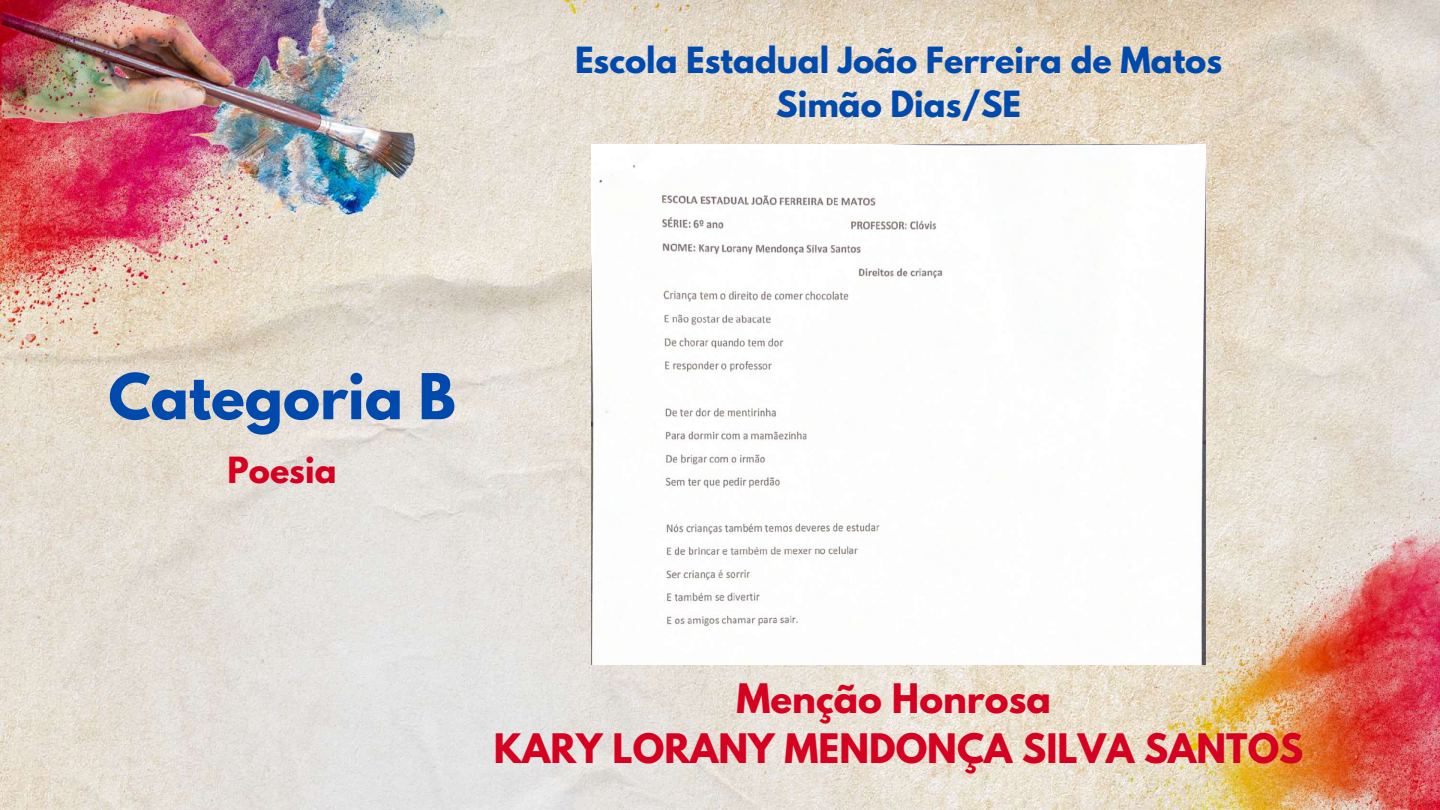
<style>
.page{position:relative;width:1440px;height:810px;background:#fff}
.page>*{position:absolute;margin:0;border:0;box-sizing:border-box;transform-origin:0 0}
.t1{font:700 56px "League Spartan";color:#004aad}
.t2{font:700 36px/50.2px "League Spartan";color:#d60020;text-align:center}
.t3{font:700 32px/44.2px "League Spartan";color:#004aad;text-align:center}
.t4{font:700 32px "League Spartan";color:#d60020}
</style>
<div class="page">
<img style="left:0;top:0;width:1440px;height:810px">
<img style="left:591px;top:145px;width:615px;height:520px">
<p class="t3" style="left:575px;top:42px;width:649px">Escola Estadual João Ferreira de Matos<br>Simão Dias/SE</p>
<h1 class="t1" style="left:108px;top:369px;width:349px">Categoria B</h1>
<p class="t4" style="left:228px;top:454px;width:110px">Poesia</p>
<p class="t2" style="left:494px;top:678px;width:811px">Menção Honrosa<br>KARY LORANY MENDONÇA SILVA SANTOS</p>
</div>
